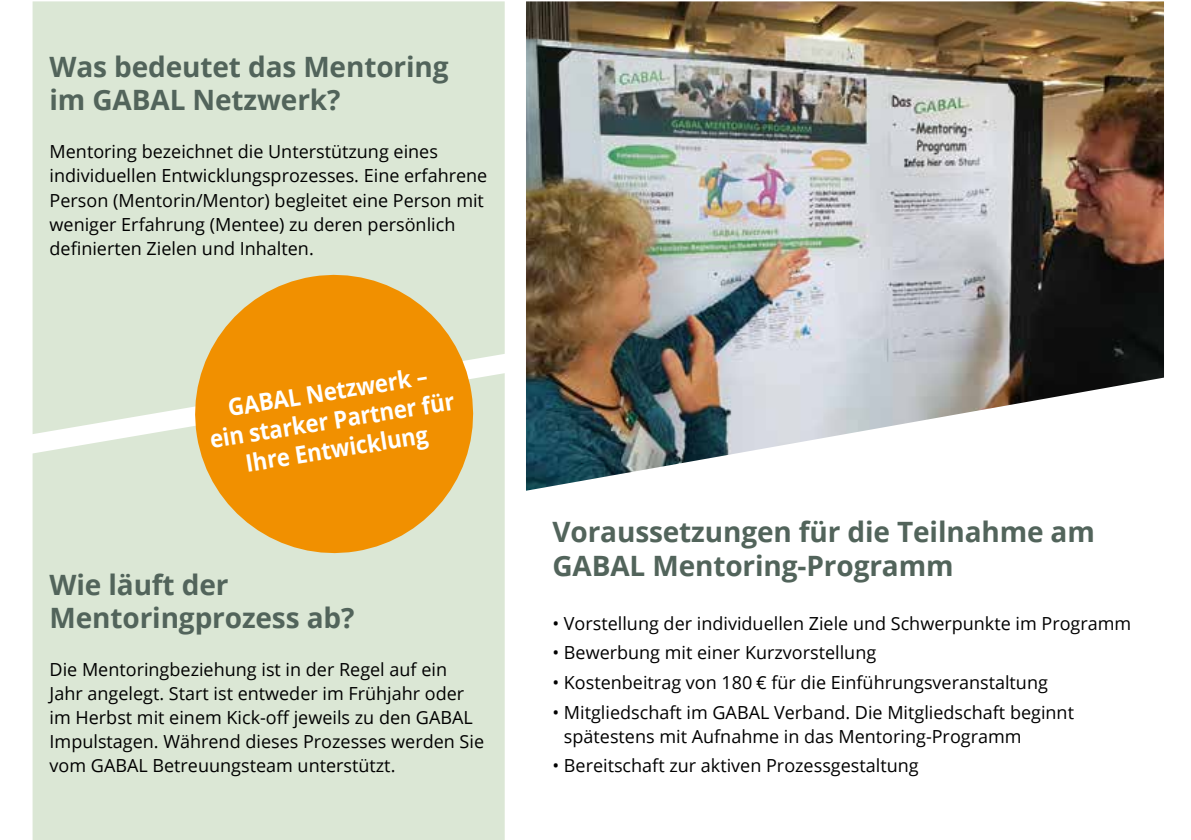
<style>
.page{position:relative;width:1191px;height:840px;background:#fff}
.page>*{position:absolute;margin:0;border:0;box-sizing:border-box;transform-origin:0 0}
.t1{font:700 28px/33.6px "Open Sans";letter-spacing:-.005em;color:#52645b}
.t2{font:700 24px/28.8px "Open Sans";color:#fff;text-align:center;scale:.92 1}
.t3{font:18px/24px "Open Sans";color:#000}
</style>
<div class="page">
<div style="left:33px;top:1px;width:472px;height:372px;background:#dbe7d5"></div>
<div style="left:33px;top:373px;width:472px;height:466px;background:#dbe7d5"></div>
<img style="left:526px;top:1px;width:638px;height:489px">
<svg style="left:185px;top:264px;width:298px;height:299px;background:#eaac44"></svg>
<h1 class="t1" style="left:50px;top:49px;width:400px">Was bedeutet das Mentoring im GABAL Netzwerk?</h1>
<p class="t3" style="left:50px;top:139px;width:439px">Mentoring bezeichnet die Unterstützung eines individuellen Entwicklungsprozesses. Eine erfahrene Person (Mentorin/Mentor) begleitet eine Person mit weniger Erfahrung (Mentee) zu deren persönlich definierten Zielen und Inhalten.</p>
<h2 class="t2" style="left:203px;top:396px;width:270px;rotate:-9deg">GABAL Netzwerk –<br>ein starker Partner für<br>Ihre Entwicklung</h2>
<h1 class="t1" style="left:50px;top:566px;width:306px">Wie läuft der<br>Mentoringprozess ab?</h1>
<p class="t3" style="left:50px;top:657px;width:436px">Die Mentoringbeziehung ist in der Regel auf ein Jahr angelegt. Start ist entweder im Frühjahr oder im Herbst mit einem Kick-off jeweils zu den GABAL Impulstagen. Während dieses Prozesses werden Sie vom GABAL Betreuungsteam unterstützt.</p>
<h1 class="t1" style="left:552px;top:514px;width:544px">Voraussetzungen für die Teilnahme am<br>GABAL Mentoring-Programm</h1>
<p class="t3" style="left:552px;top:610px;width:580px">• Vorstellung der individuellen Ziele und Schwerpunkte im Programm</p>
<p class="t3" style="left:552px;top:640px;width:325px">• Bewerbung mit einer Kurzvorstellung</p>
<p class="t3" style="left:552px;top:669px;width:497px">• Kostenbeitrag von 180 € für die Einführungs veranstaltung</p>
<p class="t3" style="left:564px;top:699px;width:511px;text-indent:-11px">• Mitgliedschaft im GABAL Verband. Die Mitgliedschaft beginnt spätestens mit Aufnahme in das Mentoring-Programm</p>
<p class="t3" style="left:552px;top:753px;width:368px">• Bereitschaft zur aktiven Prozessgestaltung</p>
</div>
